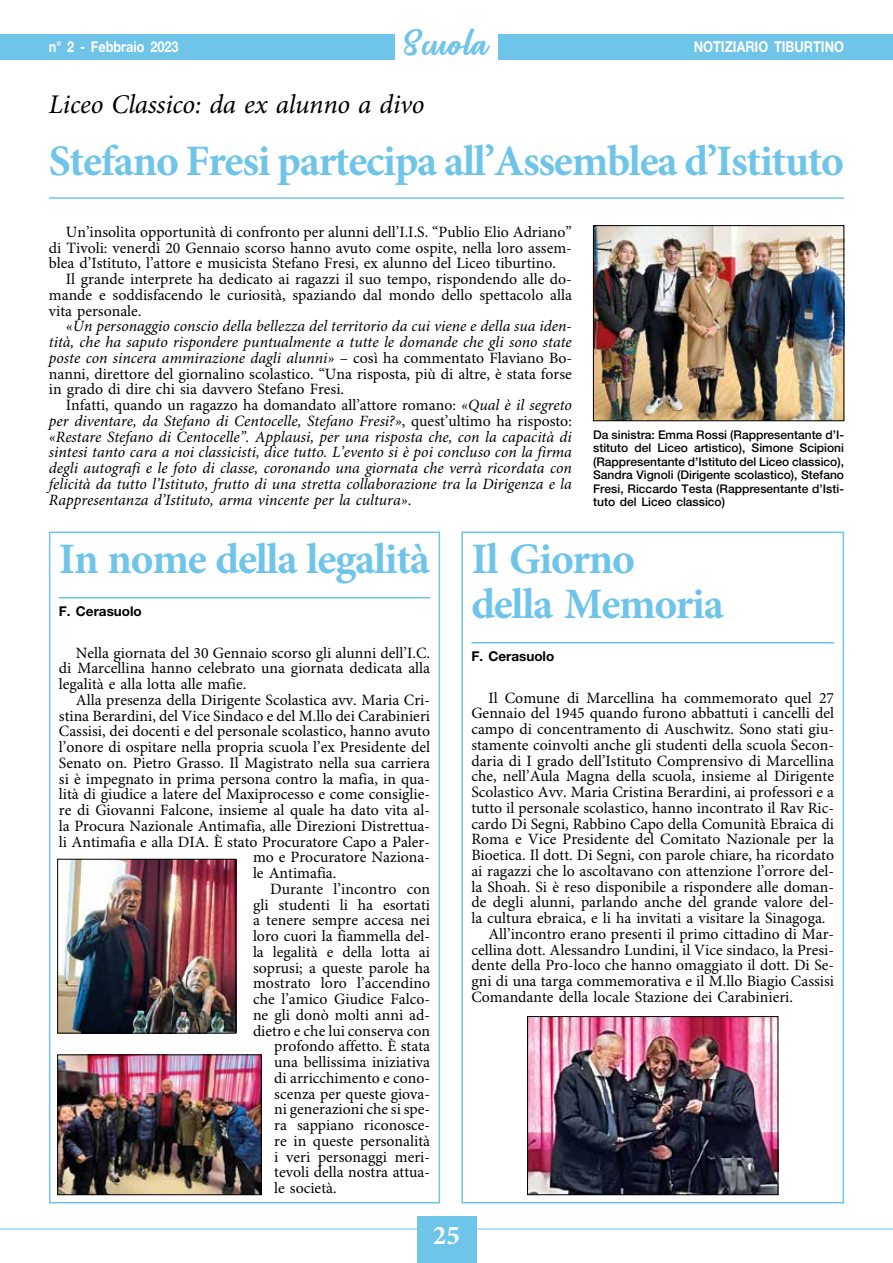
<style>
.page{position:relative;width:893px;height:1263px;background:#fff}
.page>*{position:absolute;margin:0;border:0;box-sizing:border-box;transform-origin:0 0}
.t1{font:700 43.5px/45px "Minion Pro";letter-spacing:-.03em;color:#6fc4e9}
.t2{font:36px "Richardine";letter-spacing:.01em;color:#6fc4e9}
.t3{font:italic 27px "Minion Pro";letter-spacing:-.01em;color:#000}
.t4{font:700 27px "Minion Pro";color:#fff}
.t5{font:15.75px/15.8px "Minion Pro";color:#000;text-align:justify}
.t6{font:italic 15.75px/15.8px "Minion Pro";color:#000;text-align:justify}
.t7{font:700 15px "Helvetica Neue LT Std";color:#fff;scale:.85 1}
.t8{font:700 13.5px "Helvetica Neue LT Std";color:#000}
.t9{font:500 12px/13.5px "Helvetica Neue LT Std";color:#000;text-align:justify}
.s1{font-style:normal}
</style>
<div class="page">
<hr style="left:0;top:1228px;width:893px;height:1px;background:#6fc4e9">
<div style="left:0;top:34px;width:893px;height:26px;background:#6fc4e9"></div>
<div style="left:417px;top:1216px;width:59px;height:47px;background:#6fc4e9"></div>
<div style="left:395px;top:0;width:102px;height:68px;background:#fff"></div>
<hr style="left:471px;top:642px;width:363px;height:1px;background:#6fc4e9">
<div style="left:461px;top:531px;width:383px;height:672px;border:2px solid #6fc4e9"></div>
<hr style="left:49px;top:197px;width:795px;height:2px;background:#6fc4e9">
<img style="left:595px;top:227px;width:247px;height:192px">
<div style="left:593px;top:225px;width:251px;height:196px;border:1px solid #000"></div>
<hr style="left:59px;top:597px;width:371px;height:1px;background:#6fc4e9">
<div style="left:49px;top:531px;width:391px;height:672px;border:2px solid #6fc4e9"></div>
<img style="left:59px;top:861px;width:175px;height:170px">
<div style="left:57px;top:859px;width:179px;height:174px;border:1px solid #000"></div>
<img style="left:59px;top:1056px;width:200px;height:137px">
<div style="left:57px;top:1054px;width:204px;height:141px;border:1px solid #000"></div>
<img style="left:529px;top:1018px;width:247px;height:175px">
<div style="left:527px;top:1016px;width:251px;height:179px;border:1px solid #000"></div>
<h2 class="t2" style="left:404px;top:22px;width:86px">Scuola</h2>
<p class="t7" style="left:49px;top:38px;width:154px">n° 2 - Febbraio 2023</p>
<p class="t7" style="left:694px;top:38px;width:178px">NOTIZIARIO TIBURTINO</p>
<h3 class="t3" style="left:49px;top:88px;width:377px">Liceo Classico: da ex alunno a divo</h3>
<h1 class="t1" style="left:49px;top:141px;width:797px">Stefano Fresi partecipa all’Assemblea d’Istituto</h1>
<p class="t5" style="left:49px;top:225px;width:524px;text-indent:17px">Un’insolita opportunità di confronto per alunni dell’I.I.S. “Publio Elio Adriano” di Tivoli: venerdì 20 Gennaio scorso hanno avuto come ospite, nella loro assem&shy;blea d’Istituto, l’attore e musicista Stefano Fresi, ex alunno del Liceo tiburtino.</p>
<p class="t5" style="left:49px;top:272px;width:525px;text-indent:17px">Il grande interprete ha dedicato ai ragazzi il suo tempo, rispondendo alle do&shy;mande e soddisfacendo le curiosità, spaziando dal mondo dello spettacolo alla vita personale.</p>
<p class="t6" style="left:49px;top:319px;width:525px;text-indent:17px">«Un personaggio conscio della bellezza del territorio da cui viene e della sua iden&shy;tità, che ha saputo rispondere puntualmente a tutte le domande che gli sono state poste con sincera ammirazione dagli alunni» <span class="s1">– così ha commentato Flaviano Bo&shy;nanni, direttore del giornalino scolastico. “Una risposta, più di altre, è stata forse in grado di dire chi sia davvero Stefano Fresi.</span></p>
<p class="t6" style="left:49px;top:398px;width:525px;text-indent:17px"><span class="s1">Infatti, quando un ragazzo ha domandato all’attore romano:</span> «Qual è il segreto per diventare, da Stefano di Centocelle, Stefano Fresi?»<span class="s1">, quest’ultimo ha risposto: </span>«Restare Stefano di Centocelle”. Applausi, per una risposta che, con la capacità di sintesi tanto cara a noi classicisti, dice tutto. L’evento si è poi concluso con la firma degli autografi e le foto di classe, coronando una giornata che verrà ricordata con felicità da tutto l’Istituto, frutto di una stretta collaborazione tra la Dirigenza e la Rappresentanza d’Istituto, arma vincente per la cultura»<span class="s1">.</span></p>
<p class="t9" style="left:593px;top:427px;width:252px">Da sinistra: Emma Rossi (Rappresentante d’I&shy;stituto del Liceo artistico), Simone Scipioni (Rappresentante d’Istituto del Liceo classico), Sandra Vignoli (Dirigente scolastico), Stefano Fresi, Riccardo Testa (Rappresentante d’Isti&shy;tuto del Liceo classico)</p>
<h1 class="t1" style="left:59px;top:539px;width:373px">In nome della legalità</h1>
<p class="t8" style="left:59px;top:602px;width:84px">F. Cerasuolo</p>
<p class="t5" style="left:59px;top:645px;width:373px;text-indent:17px">Nella giornata del 30 Gennaio scorso gli alunni dell’I.C. di Marcellina hanno celebrato una giornata dedicata alla legalità e alla lotta alle mafie.</p>
<p class="t5" style="left:76px;top:692px;width:356px">Alla presenza della Dirigente Scolastica avv. Maria Cri-</p>
<p class="t5" style="left:59px;top:708px;width:373px">stina Berardini, del Vice Sindaco e del M.llo dei Carabinieri</p>
<p class="t5" style="left:59px;top:724px;width:373px">Cassisi, dei docenti e del personale scolastico, hanno avuto</p>
<p class="t5" style="left:59px;top:740px;width:373px">l’onore di ospitare nella propria scuola l’ex Presidente del</p>
<p class="t5" style="left:59px;top:755px;width:373px">Senato on. Pietro Grasso. Il Magistrato nella sua carriera</p>
<p class="t5" style="left:59px;top:771px;width:373px">si è impegnato in prima persona contro la mafia, in qua-</p>
<p class="t5" style="left:59px;top:787px;width:373px">lità di giudice a latere del Maxiprocesso e come consiglie-</p>
<p class="t5" style="left:59px;top:803px;width:373px">re di Giovanni Falcone, insieme al quale ha dato vita al-</p>
<p class="t5" style="left:59px;top:818px;width:373px">la Procura Nazionale Antimafia, alle Direzioni Distrettua-</p>
<p class="t5" style="left:59px;top:834px;width:373px">li Antimafia e alla DIA. È stato Procuratore Capo a Paler-</p>
<p class="t5" style="left:253px;top:850px;width:179px">mo e Procuratore Naziona-</p>
<p class="t5" style="left:253px;top:866px;width:85px">le Antimafia.</p>
<p class="t5" style="left:270px;top:881px;width:162px">Durante l’incontro con</p>
<p class="t5" style="left:253px;top:897px;width:179px">gli studenti li ha esortati</p>
<p class="t5" style="left:253px;top:913px;width:179px">a tenere sempre accesa nei</p>
<p class="t5" style="left:253px;top:929px;width:179px">loro cuori la fiammella del-</p>
<p class="t5" style="left:253px;top:944px;width:179px">la legalità e della lotta ai</p>
<p class="t5" style="left:253px;top:960px;width:179px">soprusi; a queste parole ha</p>
<p class="t5" style="left:253px;top:976px;width:179px">mostrato loro l’accendino</p>
<p class="t5" style="left:253px;top:992px;width:179px">che l’amico Giudice Falco-</p>
<p class="t5" style="left:253px;top:1007px;width:179px">ne gli donò molti anni ad-</p>
<p class="t5" style="left:253px;top:1023px;width:179px">dietro e che lui conserva con</p>
<p class="t5" style="left:274px;top:1039px;width:157px">profondo affetto. È stata</p>
<p class="t5" style="left:274px;top:1055px;width:157px">una bellissima iniziativa</p>
<p class="t5" style="left:274px;top:1070px;width:157px">di arricchimento e cono-</p>
<p class="t5" style="left:274px;top:1086px;width:157px">scenza per queste giova-</p>
<p class="t5" style="left:274px;top:1102px;width:157px">ni generazioni che si spe-</p>
<p class="t5" style="left:274px;top:1118px;width:157px">ra sappiano riconosce-</p>
<p class="t5" style="left:274px;top:1133px;width:157px">re in queste personalità</p>
<p class="t5" style="left:274px;top:1149px;width:157px">i veri personaggi meri-</p>
<p class="t5" style="left:274px;top:1165px;width:157px">tevoli della nostra attua-</p>
<p class="t5" style="left:274px;top:1181px;width:64px">le società.</p>
<h1 class="t1" style="left:471px;top:539px;width:254px">Il Giorno della Memoria</h1>
<p class="t8" style="left:471px;top:647px;width:84px">F. Cerasuolo</p>
<p class="t5" style="left:488px;top:690px;width:347px">Il Comune di Marcellina ha commemorato quel 27</p>
<p class="t5" style="left:471px;top:706px;width:364px">Gennaio del 1945 quando furono abbattuti i cancelli del</p>
<p class="t5" style="left:471px;top:722px;width:364px">campo di concentramento di Auschwitz. Sono stati giu-</p>
<p class="t5" style="left:471px;top:737px;width:364px">stamente coinvolti anche gli studenti della scuola Secon-</p>
<p class="t5" style="left:471px;top:753px;width:364px">daria di I grado dell’Istituto Comprensivo di Marcellina</p>
<p class="t5" style="left:471px;top:769px;width:364px">che, nell’Aula Magna della scuola, insieme al Dirigente</p>
<p class="t5" style="left:471px;top:785px;width:364px">Scolastico Avv. Maria Cristina Berardini, ai professori e a</p>
<p class="t5" style="left:471px;top:800px;width:364px">tutto il personale scolastico, hanno incontrato il Rav Ric-</p>
<p class="t5" style="left:471px;top:816px;width:364px">cardo Di Segni, Rabbino Capo della Comunità Ebraica di</p>
<p class="t5" style="left:471px;top:832px;width:364px">Roma e Vice Presidente del Comitato Nazionale per la</p>
<p class="t5" style="left:471px;top:848px;width:364px">Bioetica. Il dott. Di Segni, con parole chiare, ha ricordato</p>
<p class="t5" style="left:471px;top:863px;width:364px">ai ragazzi che lo ascoltavano con attenzione l’orrore del-</p>
<p class="t5" style="left:471px;top:879px;width:364px">la Shoah. Si è reso disponibile a rispondere alle doman-</p>
<p class="t5" style="left:471px;top:895px;width:364px">de degli alunni, parlando anche del grande valore del-</p>
<p class="t5" style="left:471px;top:911px;width:356px">la cultura ebraica, e li ha invitati a visitare la Sinagoga.</p>
<p class="t5" style="left:488px;top:926px;width:347px">All’incontro erano presenti il primo cittadino di Mar-</p>
<p class="t5" style="left:471px;top:942px;width:364px">cellina dott. Alessandro Lundini, il Vice sindaco, la Presi-</p>
<p class="t5" style="left:471px;top:958px;width:364px">dente della Pro-loco che hanno omaggiato il dott. Di Se-</p>
<p class="t5" style="left:471px;top:974px;width:364px">gni di una targa commemorativa e il M.llo Biagio Cassisi</p>
<p class="t5" style="left:471px;top:989px;width:323px">Comandante della locale Stazione dei Carabinieri.</p>
<h3 class="t4" style="left:433px;top:1219px;width:28px">25</h3>
</div>
